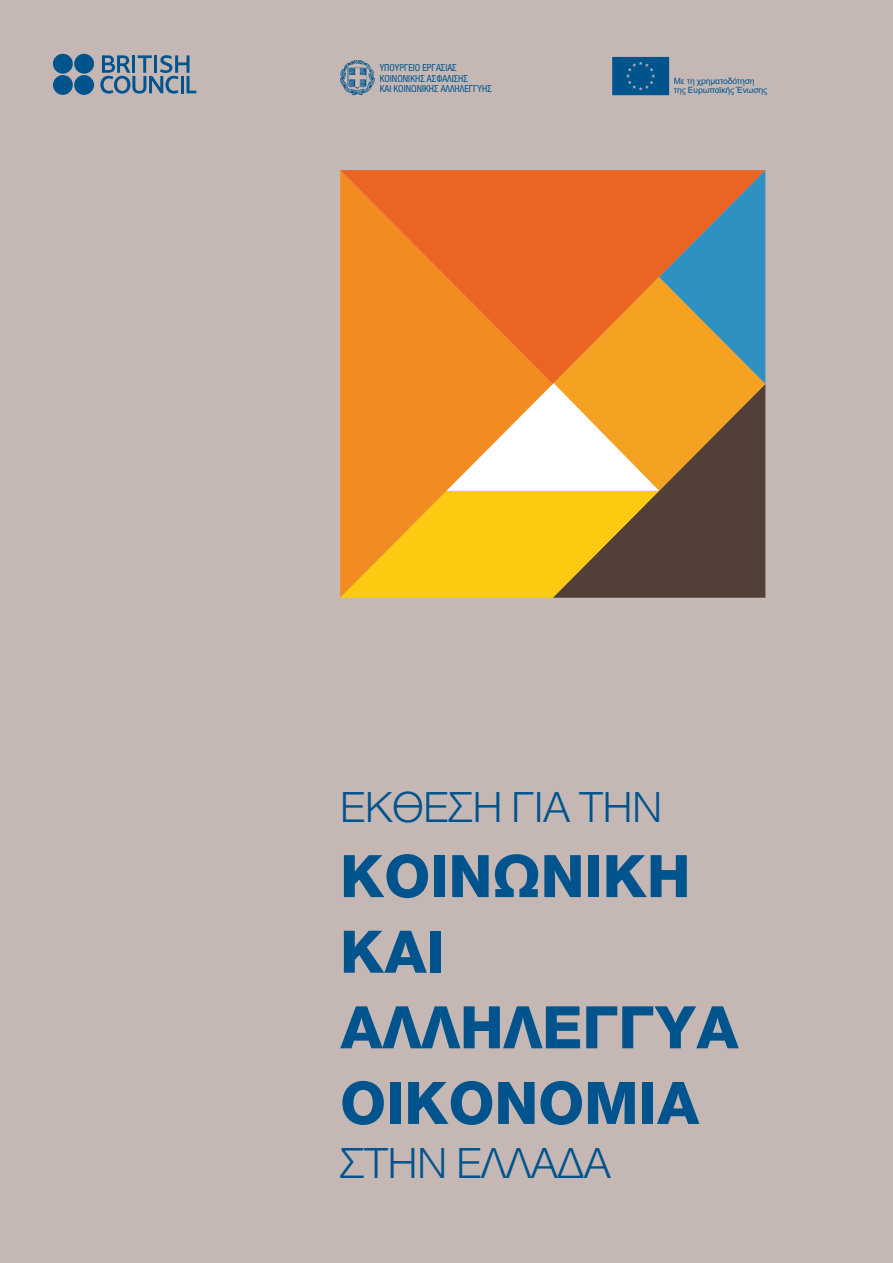
<style>
.page{position:relative;width:893px;height:1263px;background:#c5b8b4}
.page>*{position:absolute;margin:0;border:0;box-sizing:border-box;transform-origin:0 0}
.t1{font:800 63px/75.6px "Helvetica Neue Greek";color:#00548e}
.t2{font:300 45px "Helvetica Neue Greek";color:#00548e}
.t3{font:condensed 10.5px/10.5px "Helvetica Neue Greek";color:#00548e}
.t4{font:8.55px/9.6px "Arial";letter-spacing:-.02em;color:#00548e}
</style>
<div class="page">
<svg style="left:100px;top:55px;width:96px;height:39px"></svg>
<div style="left:53px;top:54px;width:20px;height:20px;background:#00548e;border-radius:50%"></div>
<div style="left:74px;top:54px;width:20px;height:20px;background:#00548e;border-radius:50%"></div>
<div style="left:53px;top:75px;width:20px;height:20px;background:#00548e;border-radius:50%"></div>
<div style="left:74px;top:75px;width:20px;height:20px;background:#00548e;border-radius:50%"></div>
<svg style="left:340px;top:60px;width:35px;height:35px"></svg>
<svg style="left:612px;top:57px;width:57px;height:38px;background:#06578f"></svg>
<svg style="left:340px;top:170px;width:425px;height:428px;background:#d38a3a"></svg>
<p class="t3" style="left:380px;top:62px;width:114px">ΥΠΟΥΡΓΕΙΟ ΕΡΓΑΣΙΑΣ<br>ΚΟΙΝΩΝΙΚΗΣ ΑΣΦΑΛΙΣΗΣ<br>ΚΑΙ ΚΟΙΝΩΝΙΚΗΣ ΑΛΛΗΛΕΓΓΥΗΣ</p>
<p class="t4" style="left:674px;top:76px;width:95px">Με τη χρηματοδότηση της Ευρωπαϊκής Ένωσης</p>
<h2 class="t2" style="left:340px;top:782px;width:323px">ΕΚΘΕΣΗ ΓΙΑ ΤΗΝ</h2>
<h1 class="t1" style="left:340px;top:839px;width:400px">ΚΟΙΝΩΝΙΚΗ<br>ΚΑΙ<br>ΑΛΛΗΛΕΓΓΥΑ<br>ΟΙΚΟΝΟΜΙΑ</h1>
<h2 class="t2" style="left:340px;top:1139px;width:272px">ΣΤΗΝ ΕΛΛΑΔΑ</h2>
</div>
